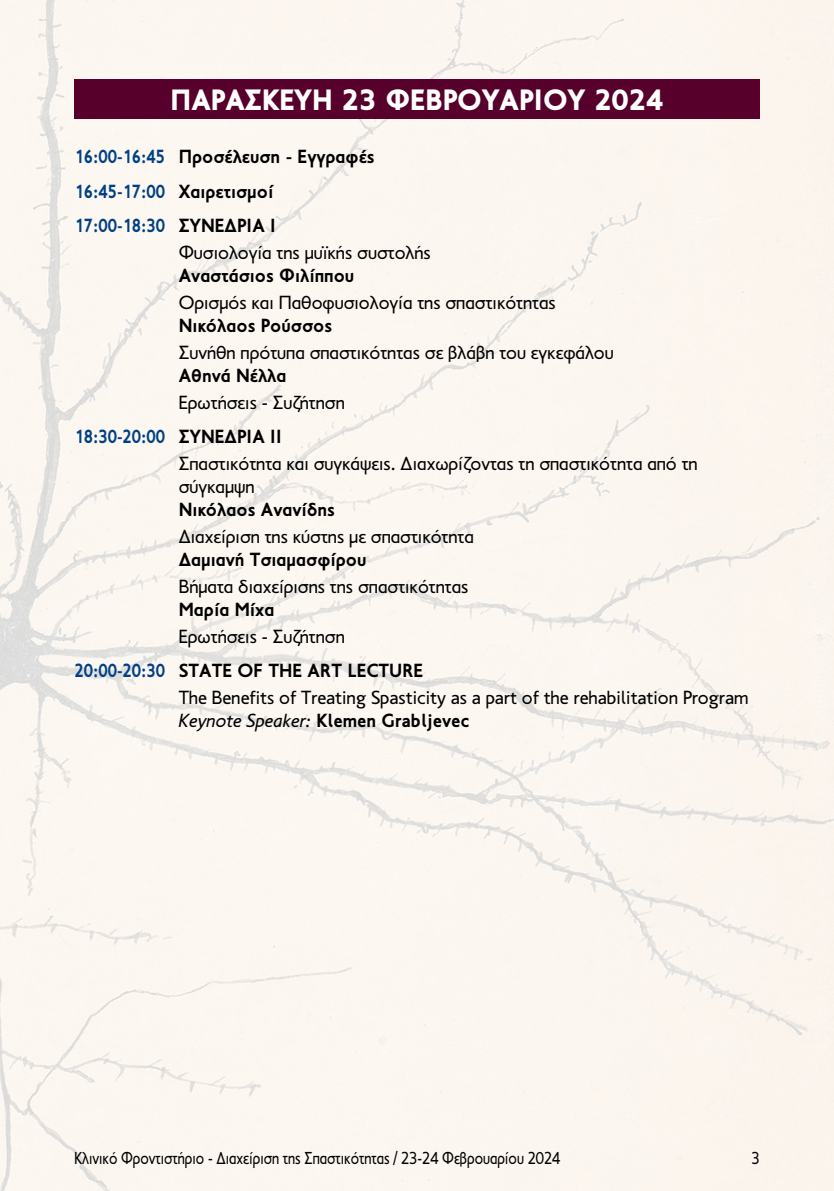
<style>
.page{position:relative;width:834px;height:1191px;background:#fff}
.page>*{position:absolute;margin:0;border:0;box-sizing:border-box;transform-origin:0 0}
.t1{font:900 29.75px "PF Transport";color:#fff}
.t2{font:19.25px/23.1px "PF Transport";color:#000}
.t3{font:700 19.25px/34.3px "PF Transport";color:#000}
.t4{font:17.5px "PF Transport";color:#000;scale:.85 1}
.s1{color:#004084}
.s2{font-weight:700;color:#004084}
.s3{font-weight:700}
.s4{font-weight:400}
.s5{font-style:italic}
</style>
<div class="page">
<div style="left:0;top:0;width:833px;height:1191px;background:#fcf6f0"></div>
<div style="left:74px;top:79px;width:685px;height:40px;background:#56002b"></div>
<h1 class="t1" style="left:185px;top:83px;width:464px">ΣΑΒΒΑΤΟ 24 ΦΕΒΡΟΥΑΡΙΟΥ 2024</h1>
<p class="t3" style="left:74px;top:140px;width:302px"><span class="s1">16:00-16:45</span> Προσέλευση - Εγγραφές<br><span class="s1">16:45-17:00</span> Χαιρετισμοί<br><span class="s1">17:00-18:30</span> ΣΥΝΕΔΡΙΑ I</p>
<p class="t2" style="left:179px;top:241px;width:254px">Φυσιολογία της μυϊκής συστολής</p>
<p class="t3" style="left:179px;top:258px;width:177px">Αναστάσιος Φιλίππου</p>
<p class="t2" style="left:179px;top:291px;width:378px">Ορισμός και Παθοφυσιολογία της σπαστικότητας</p>
<p class="t3" style="left:179px;top:308px;width:155px">Νικόλαος Ρούσσος</p>
<p class="t2" style="left:179px;top:341px;width:436px">Συνήθη πρότυπα σπαστικότητας σε βλάβη του εγκεφάλου</p>
<p class="t3" style="left:179px;top:358px;width:109px">Αθηνά Νέλλα</p>
<p class="t2" style="left:74px;top:385px;width:272px;line-height:34.3px;text-indent:104px">Ερωτήσεις - Συζήτηση<br><span class="s2">18:30-20:00</span> <span class="s3">ΣΥΝΕΔΡΙΑ II</span></p>
<p class="t2" style="left:179px;top:452px;width:520px">Σπαστικότητα και συγκάψεις. Διαχωρίζοντας τη σπαστικότητα από τη σύγκαμψη</p>
<p class="t3" style="left:179px;top:492px;width:158px">Νικόλαος Ανανίδης</p>
<p class="t2" style="left:179px;top:525px;width:297px">Διαχείριση της κύστης με σπαστικότητα</p>
<p class="t3" style="left:179px;top:542px;width:189px">Δαμιανή Τσιαμασφίρου</p>
<p class="t2" style="left:179px;top:575px;width:291px">Βήματα διαχείρισης της σπαστικότητας</p>
<p class="t3" style="left:179px;top:592px;width:97px">Μαρία Μίχα</p>
<p class="t3" style="left:74px;top:619px;width:350px;text-indent:104px"><span class="s4">Ερωτήσεις - Συζήτηση<br></span><span class="s1">20:00-20:30</span> STATE OF THE ART LECTURE</p>
<p class="t2" style="left:179px;top:686px;width:571px">The Benefits of Treating Spasticity as a part of the rehabilitation Program<br><span class="s5">Keynote Speaker:</span> <span class="s3">Klemen Grabljevec</span></p>
<h1 class="t1" style="left:170px;top:83px;width:494px">ΠΑΡΑΣΚΕΥΗ 23 ΦΕΒΡΟΥΑΡΙΟΥ 2024</h1>
<p class="t4" style="left:74px;top:1148px;width:573px">Κλινικό Φροντιστήριο - Διαχείριση της Σπαστικότητας / 23-24 Φεβρουαρίου 2024</p>
<p class="t4" style="left:751px;top:1148px;width:11px">3</p>
</div>
